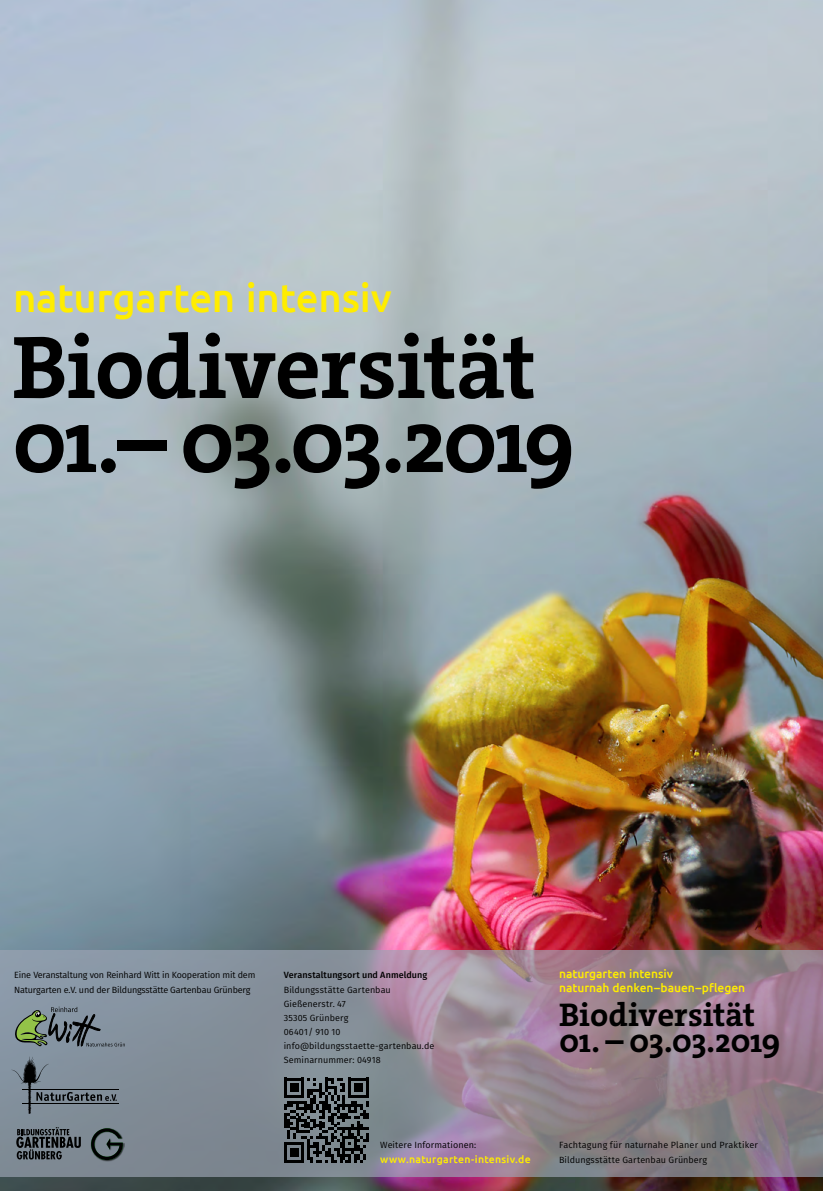
<style>
.page{position:relative;width:823px;height:1191px;background:#fff}
.page>*{position:absolute;margin:0;border:0;box-sizing:border-box;transform-origin:0 0}
.t1{font:700 90px/74px "The Serif C5";letter-spacing:-.025em;color:#000}
.t2{font:500 40px "Ubuntu";letter-spacing:-.01em;color:#ffed00}
.t3{font:700 33px "The Serif C5";letter-spacing:-.01em;color:#000}
.t4{font:500 12px/14.2px "Ubuntu";letter-spacing:-.005em;color:#ffed00}
.t5{font:500 10.5px "Ubuntu";letter-spacing:.02em;color:#ffed00}
.t6{font:9px/14.2px "Fira Sans";letter-spacing:.005em;color:#000}
.t7{font:9px/14.2px "Fira Sans";letter-spacing:-.02em;color:#000}
.t8{font:500 9px "Fira Sans";letter-spacing:.01em;color:#000}
</style>
<div class="page">
<img style="left:0;top:0;width:822px;height:1191px">
<svg style="left:0;top:950px;width:822px;height:226px;background:#8e8794"></svg>
<svg style="left:283px;top:1077px;width:86px;height:85px;background:#3f4548"></svg>
<svg style="left:11px;top:1056px;width:106px;height:57px;background:#737f8a"></svg>
<hr style="left:22px;top:1089px;width:96px;height:1px;background:#000">
<hr style="left:22px;top:1102px;width:96px;height:1px;background:#000">
<svg style="left:15px;top:1006px;width:110px;height:40px;background:#6f7e7c"></svg>
<img style="left:90px;top:1127px;width:34px;height:34px">
<svg style="left:91px;top:1128px;width:32px;height:32px"></svg>
<svg style="left:16px;top:1127px;width:65px;height:32px;background:#4c5359"></svg>
<h2 class="t2" style="left:13px;top:272px;width:380px">naturgarten intensiv</h2>
<h1 class="t1" style="left:12px;top:331px;width:565px">Biodiversität<br>01.– 03.03.2019</h1>
<p class="t7" style="left:14px;top:968px;width:242px">Eine Veranstaltung von Reinhard Witt in Kooperation mit dem<br>Naturgarten e.V. und der Bildungsstätte Gartenbau Grünberg</p>
<p class="t8" style="left:283px;top:969px;width:145px">Veranstaltungsort und Anmeldung</p>
<p class="t6" style="left:283px;top:982px;width:152px">Bildungsstätte Gartenbau<br>Gießenerstr. 47<br>35305 Grünberg<br>06401/ 910 10 info@bildungsstaette-gartenbau.de<br>Seminarnummer: 04918</p>
<h3 class="t4" style="left:558px;top:966px;width:187px">naturgarten intensiv<br>naturnah denken–bauen–pflegen</h3>
<h3 class="t3" style="left:558px;top:993px;width:198px">Biodiversität</h3>
<h3 class="t3" style="left:558px;top:1019px;width:223px">01. – 03.03.2019</h3>
<p class="t6" style="left:380px;top:1138px;width:97px">Weitere Informationen:</p>
<p class="t5" style="left:380px;top:1152px;width:152px">www.naturgarten-intensiv.de</p>
<p class="t6" style="left:558px;top:1138px;width:200px">Fachtagung für naturnahe Planer und Praktiker<br>Bildungsstätte Gartenbau Grünberg</p>
</div>
